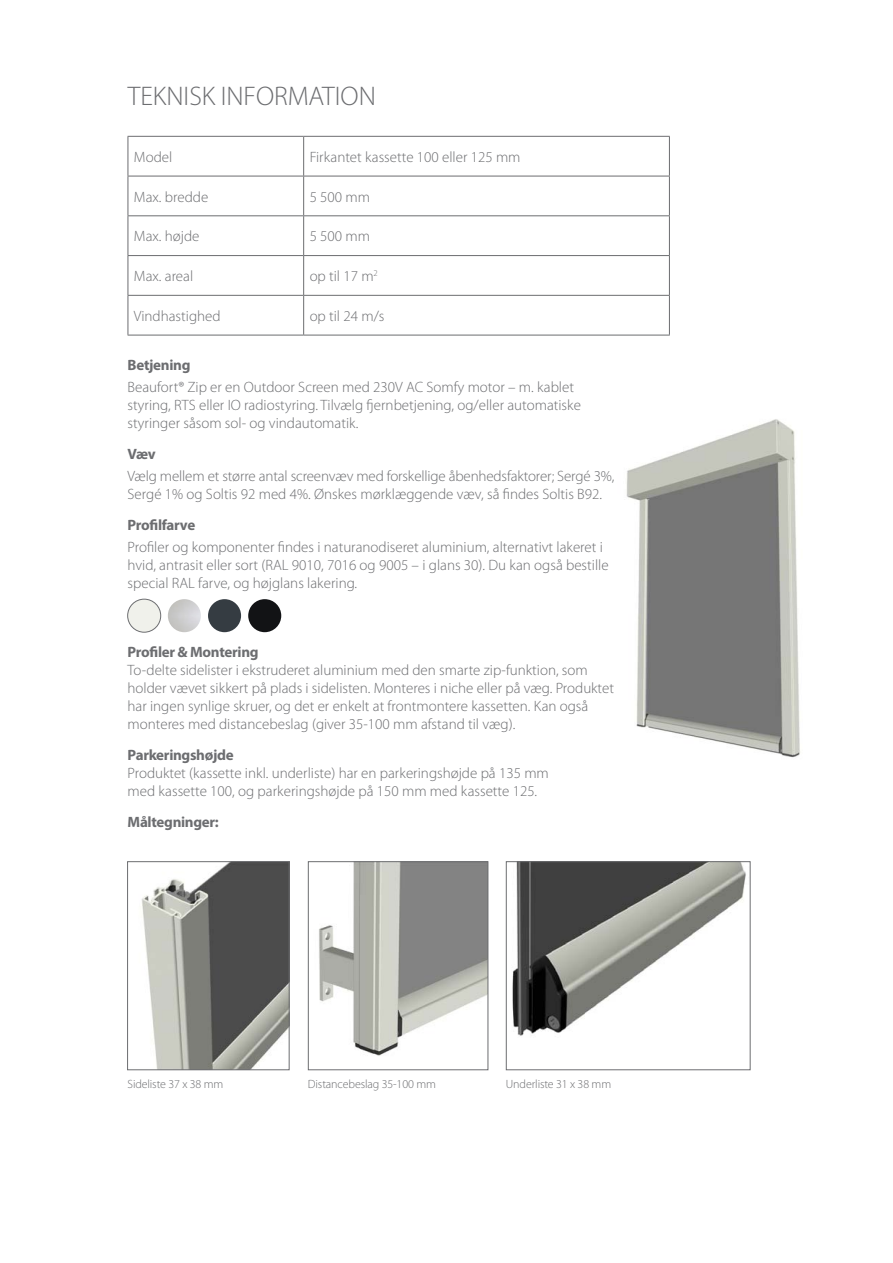
<style>
.page{position:relative;width:893px;height:1263px;background:#fff}
.page>*{position:absolute;margin:0;border:0;box-sizing:border-box;transform-origin:0 0}
.t1{font:300 27px "Myriad Pro";color:#6c6d70}
.t2{font:300 15px/18px "Myriad Pro";color:#6c6d70}
.t3{font:700 15px "Myriad Pro";letter-spacing:-.02em;color:#6c6d70}
.t4{font:300 12px "Myriad Pro";letter-spacing:-.01em;color:#6c6d70}
</style>
<div class="page">
<img style="left:626px;top:419px;width:174px;height:339px">
<img style="left:319px;top:863px;width:167px;height:193px">
<div style="left:308px;top:861px;width:180px;height:209px;border:1px solid #6c6d70"></div>
<img style="left:512px;top:863px;width:234px;height:173px">
<div style="left:506px;top:861px;width:244px;height:209px;border:1px solid #6c6d70"></div>
<img style="left:141px;top:863px;width:147px;height:205px">
<div style="left:127px;top:861px;width:163px;height:209px;border:1px solid #6c6d70"></div>
<img style="left:128px;top:599px;width:33px;height:33px;border-radius:17px">
<div style="left:128px;top:599px;width:33px;height:33px;border:1px solid #6c6d70;border-radius:50%"></div>
<img style="left:168px;top:599px;width:33px;height:33px;border-radius:17px">
<img style="left:208px;top:599px;width:33px;height:33px;border-radius:17px">
<img style="left:248px;top:599px;width:33px;height:33px;border-radius:17px">
<hr style="left:128px;top:136px;width:176px;height:1px;background:#6c6d70">
<hr style="left:128px;top:137px;width:1px;height:39px;background:#6c6d70">
<hr style="left:304px;top:136px;width:366px;height:1px;background:#6c6d70">
<hr style="left:303px;top:137px;width:1px;height:39px;background:#6c6d70">
<hr style="left:669px;top:137px;width:1px;height:39px;background:#6c6d70">
<hr style="left:128px;top:176px;width:176px;height:1px;background:#6c6d70">
<hr style="left:128px;top:176px;width:1px;height:39px;background:#6c6d70">
<hr style="left:304px;top:176px;width:366px;height:1px;background:#6c6d70">
<hr style="left:303px;top:176px;width:1px;height:39px;background:#6c6d70">
<hr style="left:669px;top:176px;width:1px;height:39px;background:#6c6d70">
<hr style="left:128px;top:215px;width:176px;height:1px;background:#6c6d70">
<hr style="left:128px;top:216px;width:1px;height:39px;background:#6c6d70">
<hr style="left:304px;top:215px;width:366px;height:1px;background:#6c6d70">
<hr style="left:303px;top:216px;width:1px;height:39px;background:#6c6d70">
<hr style="left:669px;top:216px;width:1px;height:39px;background:#6c6d70">
<hr style="left:128px;top:255px;width:176px;height:1px;background:#6c6d70">
<hr style="left:128px;top:256px;width:1px;height:39px;background:#6c6d70">
<hr style="left:304px;top:255px;width:366px;height:1px;background:#6c6d70">
<hr style="left:303px;top:256px;width:1px;height:39px;background:#6c6d70">
<hr style="left:669px;top:256px;width:1px;height:39px;background:#6c6d70">
<hr style="left:128px;top:295px;width:176px;height:1px;background:#6c6d70">
<hr style="left:128px;top:296px;width:1px;height:39px;background:#6c6d70">
<hr style="left:304px;top:295px;width:366px;height:1px;background:#6c6d70">
<hr style="left:303px;top:296px;width:1px;height:39px;background:#6c6d70">
<hr style="left:669px;top:296px;width:1px;height:39px;background:#6c6d70">
<hr style="left:128px;top:335px;width:176px;height:1px;background:#6c6d70">
<hr style="left:304px;top:335px;width:366px;height:1px;background:#6c6d70">
<p class="t1" style="left:128px;top:81px;width:250px">TEKNISK INFORMATION</p>
<p class="t2" style="left:134px;top:148px;width:40px">Model</p>
<p class="t2" style="left:310px;top:148px;width:212px">Firkantet kassette 100 eller 125 mm</p>
<p class="t2" style="left:134px;top:188px;width:76px">Max. bredde</p>
<p class="t2" style="left:310px;top:188px;width:62px">5 500 mm</p>
<p class="t2" style="left:134px;top:228px;width:67px">Max. højde</p>
<p class="t2" style="left:310px;top:228px;width:62px">5 500 mm</p>
<p class="t2" style="left:134px;top:267px;width:61px">Max. areal</p>
<p class="t2" style="left:310px;top:267px;width:70px">op til 17 m<sup>2</sup></p>
<p class="t2" style="left:134px;top:307px;width:88px">Vindhastighed</p>
<p class="t2" style="left:310px;top:307px;width:76px">op til 24 m/s</p>
<p class="t3" style="left:128px;top:355px;width:64px">Betjening</p>
<p class="t2" style="left:128px;top:379px;width:455px">Beaufort® Zip er en Outdoor Screen med 230V AC Somfy motor – m. kablet styring, RTS eller IO radiostyring. Tilvælg fjernbetjening, og/eller automatiske styringer såsom sol- og vindautomatik.</p>
<p class="t3" style="left:128px;top:444px;width:30px">Væv</p>
<p class="t2" style="left:128px;top:468px;width:488px">Vælg mellem et større antal screenvæv med forskellige åbenhedsfaktorer; Sergé 3%,<br>Sergé 1% og Soltis 92 med 4%. Ønskes mørklæggende væv, så findes Soltis B92.</p>
<p class="t3" style="left:128px;top:515px;width:69px">Profilfarve</p>
<p class="t2" style="left:128px;top:539px;width:483px">Profiler og komponenter findes i naturanodiseret aluminium, alternativt lakeret i hvid, antrasit eller sort (RAL 9010, 7016 og 9005 – i glans 30). Du kan også bestille special RAL farve, og højglans lakering.</p>
<p class="t3" style="left:128px;top:642px;width:133px">Profiler &amp; Montering</p>
<p class="t2" style="left:128px;top:662px;width:488px">To-delte sidelister i ekstruderet aluminium med den smarte zip-funktion, som holder vævet sikkert på plads i sidelisten. Monteres i niche eller på væg. Produktet har ingen synlige skruer, og det er enkelt at frontmontere kassetten. Kan også monteres med distancebeslag (giver 35-100 mm afstand til væg).</p>
<p class="t3" style="left:128px;top:745px;width:108px">Parkeringshøjde</p>
<p class="t2" style="left:128px;top:764px;width:423px">Produktet (kassette inkl. underliste) har en parkeringshøjde på 135 mm med kassette 100, og parkeringshøjde på 150 mm med kassette 125.</p>
<p class="t3" style="left:128px;top:812px;width:93px">Måltegninger:</p>
<p class="t4" style="left:128px;top:1078px;width:97px">Sideliste 37 x 38 mm</p>
<p class="t4" style="left:308px;top:1078px;width:129px">Distancebeslag 35-100 mm</p>
<p class="t4" style="left:506px;top:1078px;width:107px">Underliste 31 x 38 mm</p>
</div>
